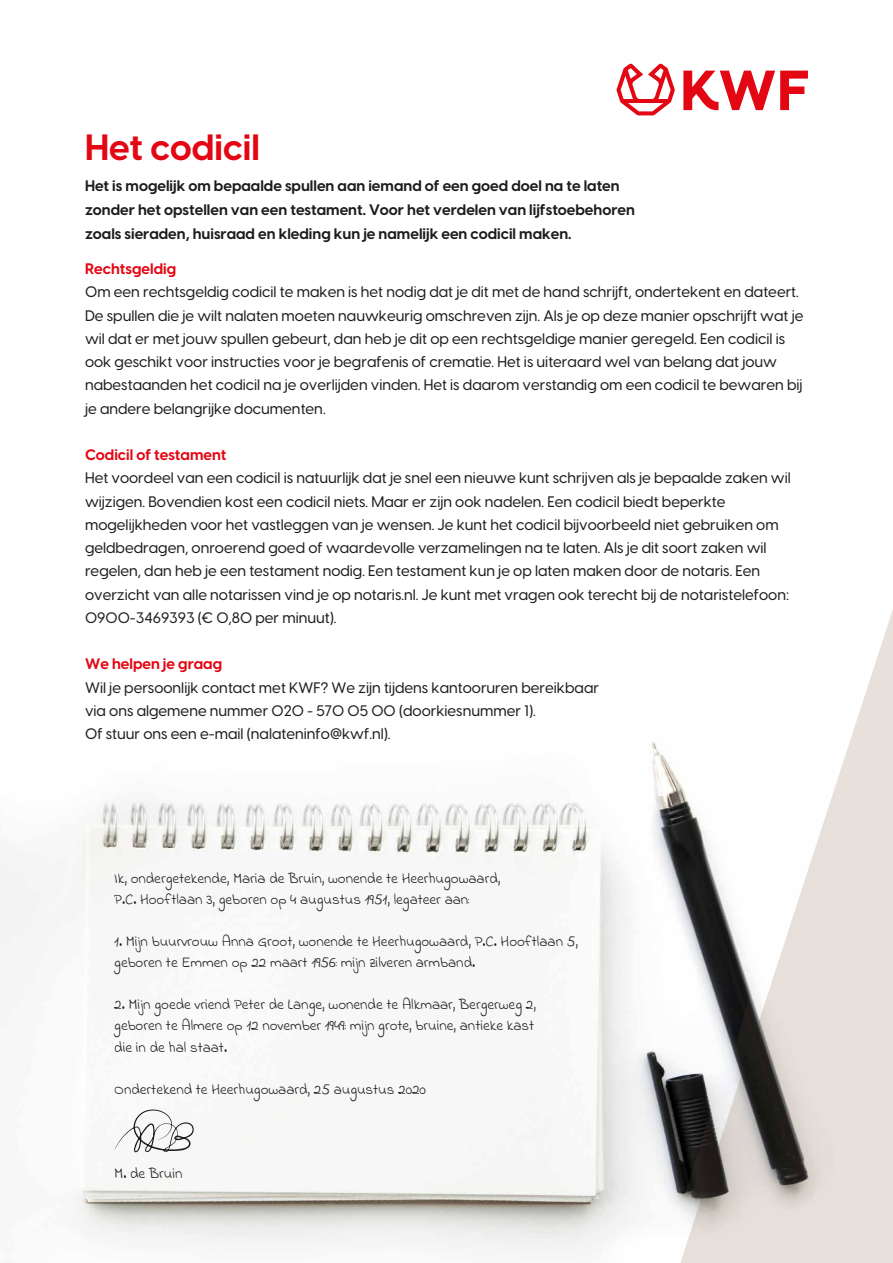
<style>
.page{position:relative;width:893px;height:1263px;background:#fff}
.page>*{position:absolute;margin:0;border:0;box-sizing:border-box;transform-origin:0 0}
.t1{font:700 36px "Visby CF";color:#e30613}
.t2{font:500 15px/23.2px "Visby CF";color:#1d1d1b}
.t3{font:15px/21px "Indie Flower";color:#1d1d1b}
.t4{font:700 15px/24px "Visby CF";color:#1d1d1b}
.t5{font:700 15px "Visby CF";color:#e30613}
</style>
<div class="page">
<img style="left:0;top:741px;width:680px;height:510px">
<svg style="left:680px;top:610px;width:213px;height:653px;fill:#e8e1db"></svg>
<svg style="left:616px;top:64px;width:59px;height:51px"></svg>
<svg style="left:683px;top:71px;width:125px;height:39px"></svg>
<svg style="left:114px;top:1107px;width:81px;height:48px"></svg>
<img style="left:686px;top:994px;width:121px;height:205px">
<h1 class="t1" style="left:85px;top:120px;width:176px">Het codicil</h1>
<p class="t4" style="left:85px;top:173px;width:551px">Het is mogelijk om bepaalde spullen aan iemand of een goed doel na te laten zonder het opstellen van een testament. Voor het verdelen van lijfstoebehoren zoals sieraden, huisraad en kleding kun je namelijk een codicil maken.</p>
<p class="t5" style="left:85px;top:257px;width:93px">Rechtsgeldig</p>
<p class="t2" style="left:85px;top:279px;width:720px">Om een rechtsgeldig codicil te maken is het nodig dat je dit met de hand schrijft, ondertekent en dateert.<br>De spullen die je wilt nalaten moeten nauwkeurig omschreven zijn. Als je op deze manier opschrijft wat je wil dat er met jouw spullen gebeurt, dan heb je dit op een rechtsgeldige manier geregeld. Een codicil is ook geschikt voor instructies voor je begrafenis of crematie. Het is uiteraard wel van belang dat jouw nabestaanden het codicil na je overlijden vinden. Het is daarom verstandig om een codicil te bewaren bij je andere belangrijke documenten.</p>
<p class="t5" style="left:85px;top:443px;width:143px">Codicil of testament</p>
<p class="t2" style="left:85px;top:465px;width:707px">Het voordeel van een codicil is natuurlijk dat je snel een nieuwe kunt schrijven als je bepaalde zaken wil wijzigen. Bovendien kost een codicil niets. Maar er zijn ook nadelen. Een codicil biedt beperkte mogelijkheden voor het vastleggen van je wensen. Je kunt het codicil bijvoorbeeld niet gebruiken om geldbedragen, onroerend goed of waardevolle verzamelingen na te laten. Als je dit soort zaken wil regelen, dan heb je een testament nodig. Een testament kun je op laten maken door de notaris. Een overzicht van alle notarissen vind je op notaris.nl. Je kunt met vragen ook terecht bij de notaristelefoon:<br>0900-3469393 (€ 0,80 per minuut).</p>
<p class="t5" style="left:85px;top:652px;width:139px">We helpen je graag</p>
<p class="t2" style="left:85px;top:675px;width:515px">Wil je persoonlijk contact met KWF? We zijn tijdens kantooruren bereikbaar via ons algemene nummer 020 - 570 05 00 (doorkiesnummer 1).<br>Of stuur ons een e-mail (nalateninfo@kwf.nl).</p>
<p class="t3" style="left:114px;top:868px;width:388px">Ik, ondergetekende, Maria de Bruin, wonende te Heerhugowaard,<br>P.C. Hooftlaan 3, geboren op 4 augustus 1951, legateer aan:</p>
<p class="t3" style="left:114px;top:931px;width:465px">1. Mijn buurvrouw Anna Groot, wonende te Heerhugowaard, P.C. Hooftlaan 5, geboren te Emmen op 22 maart 1956: mijn zilveren armband.</p>
<p class="t3" style="left:114px;top:994px;width:423px;text-align:justify">2. Mijn goede vriend Peter de Lange, wonende te Alkmaar, Bergerweg 2, geboren te Almere op 12 november 1949: mijn grote, bruine, antieke kast die in de hal staat.</p>
<p class="t3" style="left:114px;top:1078px;width:313px">Ondertekend te Heerhugowaard, 25 augustus 2020</p>
<p class="t3" style="left:114px;top:1162px;width:70px">M. de Bruin</p>
</div>
